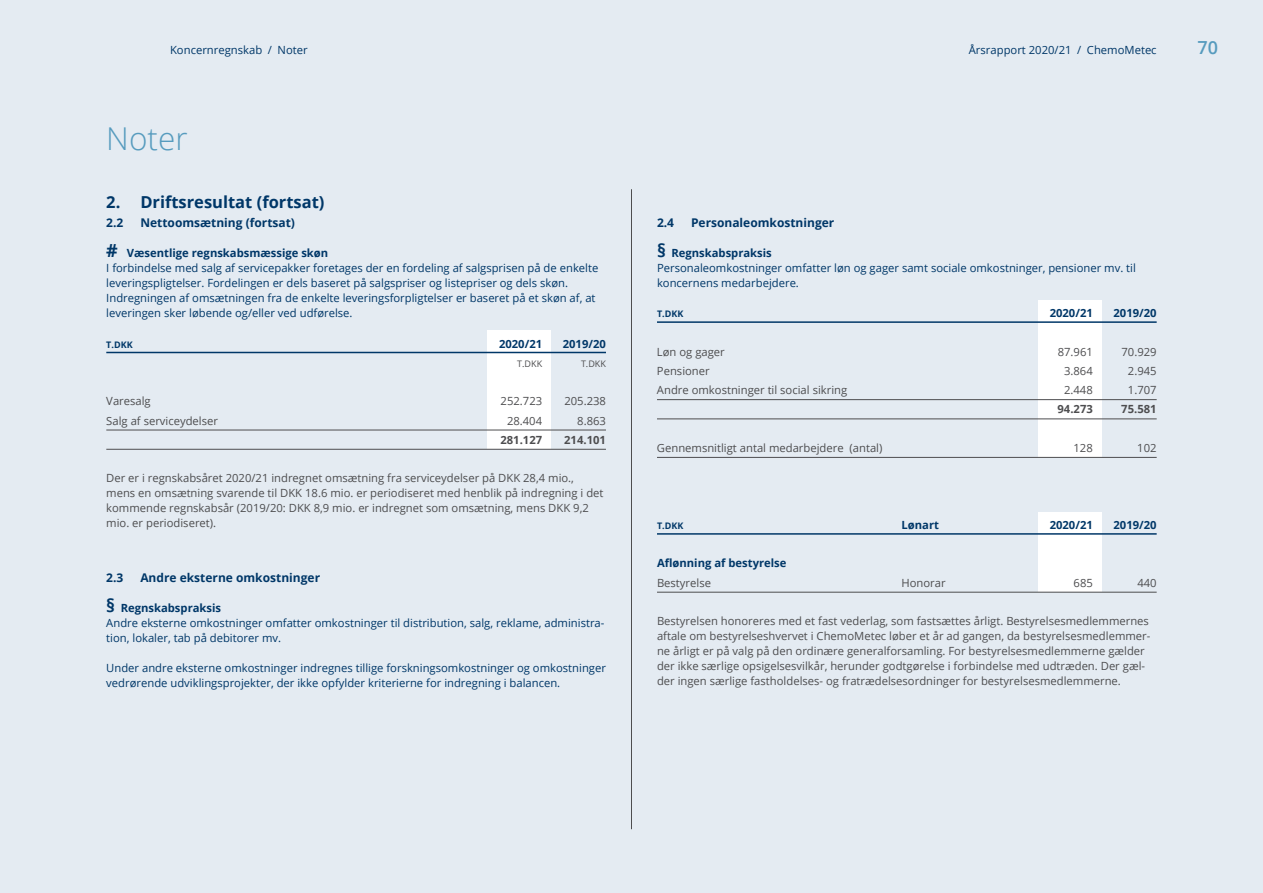
<style>
.page{position:relative;width:1263px;height:893px;background:#e4ebf2}
.page>*{position:absolute;margin:0;border:0;box-sizing:border-box;transform-origin:0 0}
.t1{font:300 31.5px "Open Sans";color:#569bbe}
.t2{font:600 18px "Open Sans";color:#569bbe}
.t3{font:700 16.5px "Open Sans";color:#003768}
.t4{font:700 12px "Open Sans";color:#003768}
.t5{font:11.25px/15px "Open Sans";color:#4d4d4f}
.t6{font:11.25px/15px "Open Sans";color:#003768}
.t7{font:700 11.25px "Open Sans";color:#003768}
.t8{font:700 11.25px "Open Sans";color:#4d4d4f}
.t9{font:700 9px "Open Sans";color:#003768}
.t10{font:9px "Open Sans";color:#4d4d4f}
.s1{font-weight:700;font-size:18px}
.s2{font-weight:700}
</style>
<div class="page">
<hr style="left:631px;top:189px;width:1px;height:640px;background:#4d4d4f">
<div style="left:487px;top:330px;width:64px;height:119px;background:#fff"></div>
<div style="left:1037px;top:300px;width:64px;height:157px;background:#fff"></div>
<div style="left:1037px;top:512px;width:64px;height:80px;background:#fff"></div>
<hr style="left:106px;top:352px;width:500px;height:1px;background:#003768">
<hr style="left:106px;top:430px;width:500px;height:1px;background:#4d4d4f">
<hr style="left:106px;top:449px;width:500px;height:1px;background:#4d4d4f">
<hr style="left:657px;top:321px;width:500px;height:2px;background:#003768">
<hr style="left:657px;top:399px;width:500px;height:1px;background:#4d4d4f">
<hr style="left:657px;top:419px;width:500px;height:1px;background:#4d4d4f">
<hr style="left:657px;top:457px;width:500px;height:1px;background:#4d4d4f">
<hr style="left:657px;top:533px;width:500px;height:2px;background:#003768">
<hr style="left:657px;top:592px;width:500px;height:1px;background:#4d4d4f">
<p class="t6" style="left:170px;top:42px;width:139px">Koncernregnskab / Noter</p>
<p class="t6" style="left:969px;top:42px;width:189px">Årsrapport 2020/21 / ChemoMetec</p>
<h2 class="t2" style="left:1197px;top:35px;width:22px">70</h2>
<h1 class="t1" style="left:106px;top:117px;width:83px">Noter</h1>
<h3 class="t3" style="left:106px;top:191px;width:220px">2. Driftsresultat (fortsat)</h3>
<p class="t4" style="left:106px;top:215px;width:19px">2.2</p>
<p class="t4" style="left:140px;top:215px;width:156px">Nettoomsætning (fortsat)</p>
<p class="t6" style="left:106px;top:246px;width:493px"><span class="s1">#</span> <span class="s2">Væsentlige regnskabsmæssige skøn<br></span>I forbindelse med salg af servicepakker foretages der en fordeling af salgsprisen på de enkelte leveringspligtelser. Fordelingen er dels baseret på salgspriser og listepriser og dels skøn.<br>Indregningen af omsætningen fra de enkelte leveringsforpligtelser er baseret på et skøn af, at leveringen sker løbende og/eller ved udførelse.</p>
<p class="t9" style="left:106px;top:338px;width:28px">T.DKK</p>
<p class="t7" style="left:499px;top:335px;width:45px">2020/21</p>
<p class="t7" style="left:563px;top:335px;width:45px">2019/20</p>
<p class="t10" style="left:517px;top:357px;width:26px">T.DKK</p>
<p class="t10" style="left:581px;top:357px;width:26px">T.DKK</p>
<p class="t5" style="left:106px;top:393px;width:46px">Varesalg</p>
<p class="t5" style="left:501px;top:393px;width:43px">252.723</p>
<p class="t5" style="left:564px;top:393px;width:43px">205.238</p>
<p class="t5" style="left:106px;top:413px;width:113px">Salg af serviceydelser</p>
<p class="t5" style="left:507px;top:413px;width:37px">28.404</p>
<p class="t5" style="left:577px;top:413px;width:30px">8.863</p>
<p class="t8" style="left:500px;top:432px;width:43px">281.127</p>
<p class="t8" style="left:564px;top:432px;width:43px">214.101</p>
<p class="t5" style="left:106px;top:470px;width:499px">Der er i regnskabsåret 2020/21 indregnet omsætning fra serviceydelser på DKK 28,4 mio., mens en omsætning svarende til DKK 18.6 mio. er periodiseret med henblik på indregning i det kommende regnskabsår (2019/20: DKK 8,9 mio. er indregnet som omsætning, mens DKK 9,2 mio. er periodiseret).</p>
<p class="t4" style="left:106px;top:569px;width:19px">2.3</p>
<p class="t4" style="left:140px;top:569px;width:181px">Andre eksterne omkostninger</p>
<p class="t6" style="left:106px;top:600px;width:500px"><span class="s1">§</span> <span class="s2">Regnskabspraksis<br></span>Andre eksterne omkostninger omfatter omkostninger til distribution, salg, reklame, administra&shy;tion, lokaler, tab på debitorer mv.</p>
<p class="t6" style="left:106px;top:660px;width:501px">Under andre eksterne omkostninger indregnes tillige forskningsomkostninger og omkostninger vedrørende udviklingsprojekter, der ikke opfylder kriterierne for indregning i balancen.</p>
<p class="t4" style="left:657px;top:214px;width:19px">2.4</p>
<p class="t4" style="left:691px;top:214px;width:145px">Personaleomkostninger</p>
<p class="t6" style="left:657px;top:245px;width:480px"><span class="s1">§</span> <span class="s2">Regnskabspraksis<br></span>Personaleomkostninger omfatter løn og gager samt sociale omkostninger, pensioner mv. til koncernens medarbejdere.</p>
<p class="t9" style="left:657px;top:307px;width:28px">T.DKK</p>
<p class="t7" style="left:1050px;top:305px;width:45px">2020/21</p>
<p class="t7" style="left:1113px;top:305px;width:45px">2019/20</p>
<p class="t5" style="left:657px;top:344px;width:69px">Løn og gager</p>
<p class="t5" style="left:1058px;top:344px;width:37px">87.961</p>
<p class="t5" style="left:1121px;top:344px;width:37px">70.929</p>
<p class="t5" style="left:657px;top:363px;width:54px">Pensioner</p>
<p class="t5" style="left:1064px;top:363px;width:30px">3.864</p>
<p class="t5" style="left:1128px;top:363px;width:30px">2.945</p>
<p class="t5" style="left:657px;top:382px;width:192px">Andre omkostninger til social sikring</p>
<p class="t5" style="left:1064px;top:382px;width:30px">2.448</p>
<p class="t5" style="left:1128px;top:382px;width:30px">1.707</p>
<p class="t8" style="left:1057px;top:401px;width:37px">94.273</p>
<p class="t8" style="left:1121px;top:401px;width:37px">75.581</p>
<p class="t5" style="left:657px;top:440px;width:227px">Gennemsnitligt antal medarbejdere (antal)</p>
<p class="t5" style="left:1073px;top:440px;width:21px">128</p>
<p class="t5" style="left:1137px;top:440px;width:21px">102</p>
<p class="t9" style="left:657px;top:519px;width:28px">T.DKK</p>
<p class="t7" style="left:901px;top:517px;width:39px">Lønart</p>
<p class="t7" style="left:1050px;top:517px;width:45px">2020/21</p>
<p class="t7" style="left:1113px;top:517px;width:45px">2019/20</p>
<p class="t7" style="left:657px;top:555px;width:131px">Aflønning af bestyrelse</p>
<p class="t5" style="left:657px;top:575px;width:56px">Bestyrelse</p>
<p class="t5" style="left:901px;top:575px;width:46px">Honorar</p>
<p class="t5" style="left:1073px;top:575px;width:21px">685</p>
<p class="t5" style="left:1137px;top:575px;width:21px">440</p>
<p class="t5" style="left:657px;top:613px;width:495px">Bestyrelsen honoreres med et fast vederlag, som fastsættes årligt. Bestyrelsesmedlemmernes aftale om bestyrelseshvervet i ChemoMetec løber et år ad gangen, da bestyrelsesmedlemmer&shy;ne årligt er på valg på den ordinære generalforsamling. For bestyrelsesmedlemmerne gælder der ikke særlige opsigelsesvilkår, herunder godtgørelse i forbindelse med udtræden. Der gæl&shy;der ingen særlige fastholdelses- og fratrædelsesordninger for bestyrelsesmedlemmerne.</p>
</div>
